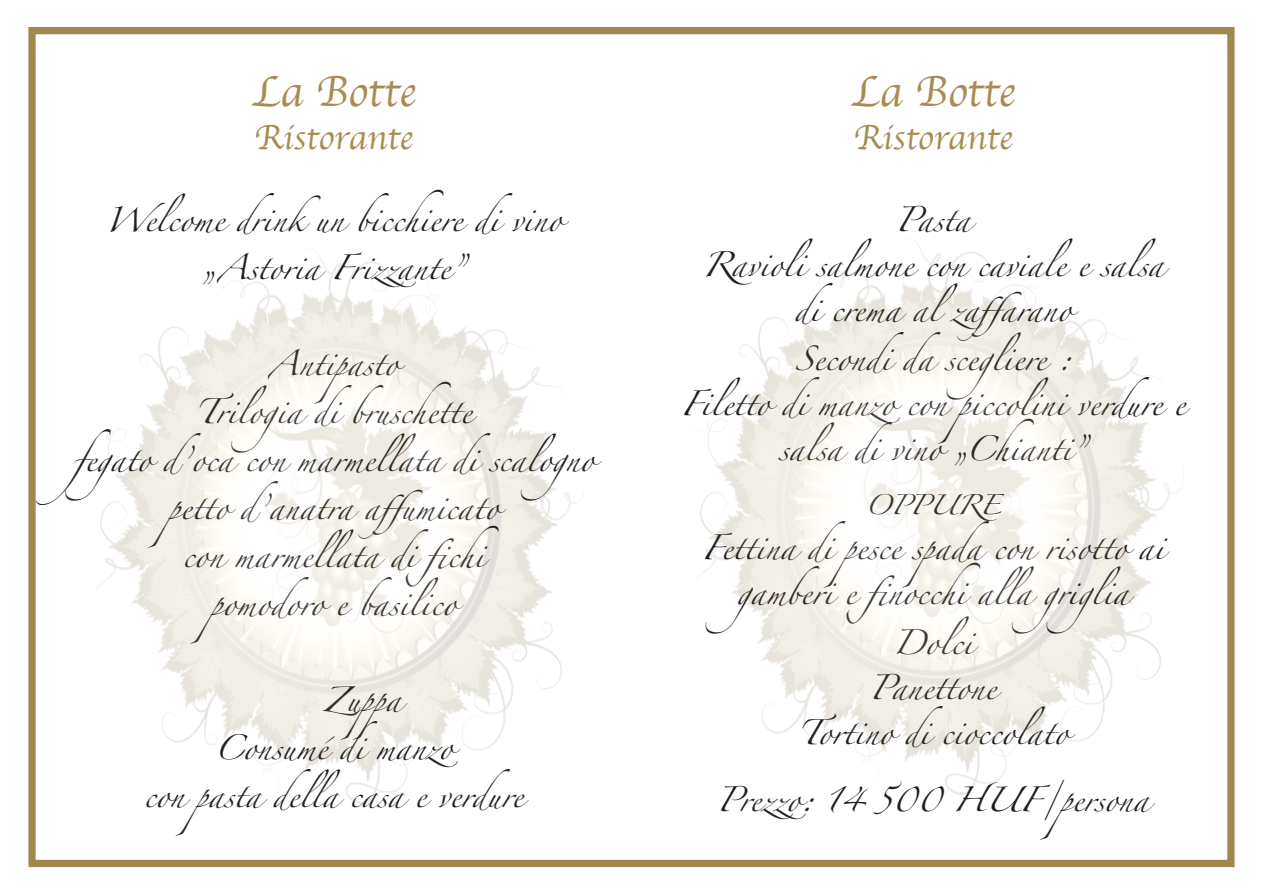
<style>
.page{position:relative;width:1263px;height:893px;background:#fff}
.page>*{position:absolute;margin:0;border:0;box-sizing:border-box;transform-origin:0 0}
.t1{font:45px "Apple Chancery";color:#a78d53}
.t2{font:36px "Apple Chancery";color:#a78d53}
.t3{font:22.5px/45px "Zapfino";color:#231f20;text-align:center}
.t4{font:18px "Zapfino";color:#231f20}
</style>
<div class="page">
<div style="left:28px;top:27px;width:1206px;height:840px;border:7px solid #a1874f"></div>
<img style="left:98px;top:255px;width:486px;height:549px">
<img style="left:699px;top:244px;width:484px;height:550px">
<h1 class="t1" style="left:251px;top:56px;width:166px">La Botte</h1>
<h2 class="t2" style="left:254px;top:109px;width:160px">Ristorante</h2>
<p class="t3" style="left:105px;top:199px;width:458px;line-height:48px">Welcome drinkun bicchiere di vino „Astoria Frizzante”</p>
<p class="t3" style="left:73px;top:343px;width:528px;line-height:48px">Antipasto<br>Trilogia di bruschette<br>fegato d’oca con marmellata di scalogno petto d’anatra affumicato<br>con marmellata di fichi<br>pomodoro e basilico</p>
<p class="t3" style="left:322px;top:680px;width:92px">Z uppa</p>
<p class="t3" style="left:214px;top:728px;width:246px">Consumé di manzo</p>
<p class="t3" style="left:144px;top:776px;width:381px">con pasta della casa e verdure</p>
<h1 class="t1" style="left:851px;top:56px;width:166px">La Botte</h1>
<h2 class="t2" style="left:854px;top:109px;width:160px">Ristorante</h2>
<p class="t3" style="left:702px;top:200px;width:463px">Pasta<br>Ravioli salmone con caviale e salsa di crema alzaffarano</p>
<p class="t3" style="left:681px;top:340px;width:506px">Secondi da scegliere :<br>Filetto di manzo con piccolini verdure e salsa di vino „Chianti”</p>
<p class="t4" style="left:865px;top:497px;width:138px">OPPURE</p>
<p class="t3" style="left:702px;top:529px;width:464px">Fettina di pesce spada con risotto ai gamberi e finocchi alla griglia</p>
<p class="t3" style="left:798px;top:623px;width:272px">Dolci<br>Panettone<br>Tortino di cioccolato</p>
<p class="t3" style="left:717px;top:781px;width:434px">Prezzo: 14 500 HUF/persona</p>
</div>
